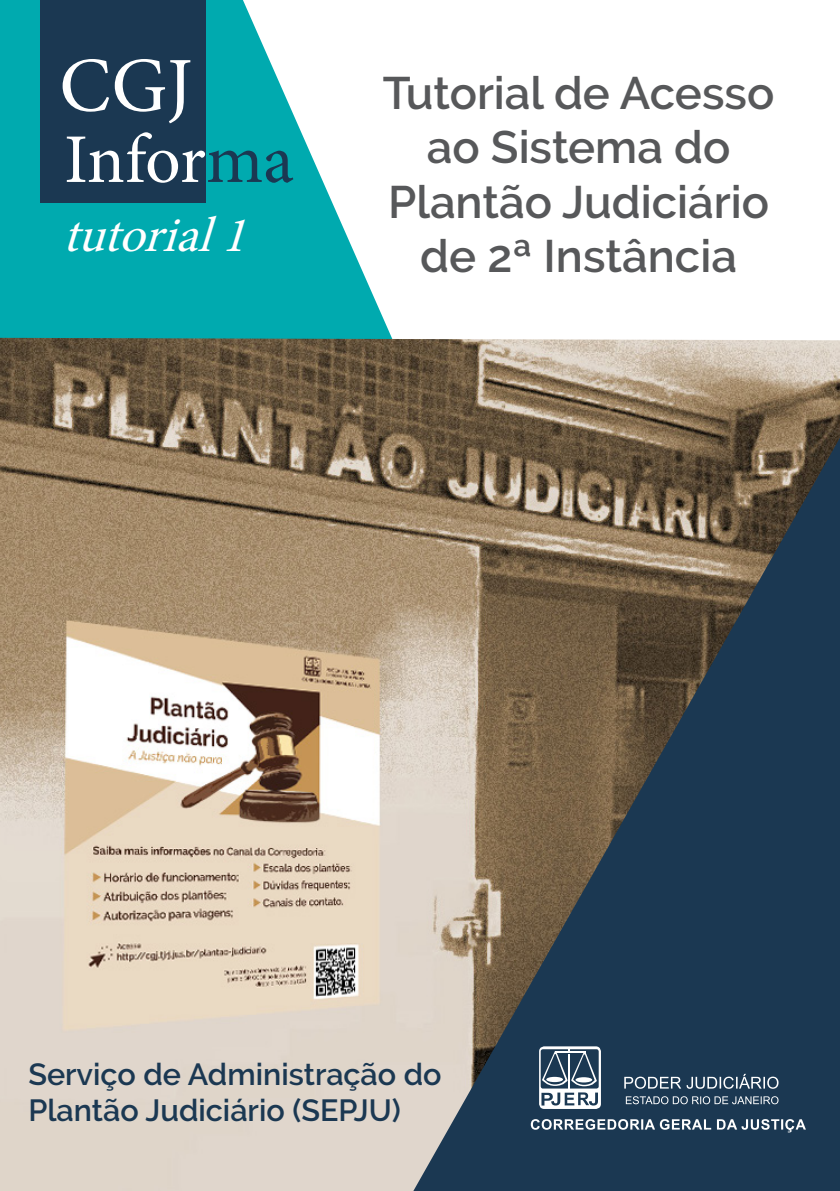
<style>
.page{position:relative;width:840px;height:1191px;background:#fff}
.page>*{position:absolute;margin:0;border:0;box-sizing:border-box;transform-origin:0 0}
.t1{font:77.6px "Minion Pro";color:#fff}
.t2{font:69.8px "Minion Pro";letter-spacing:-.005em;color:#fff}
.t3{font:italic 49.6px "Minion Pro";color:#fff}
.t4{font:600 45.4px "Raleway";color:#57585a}
.t5{font:600 30.6px "Raleway";color:#1b3852}
.s1{color:#1b3852}
</style>
<div class="page">
<svg style="left:0;top:0;width:392px;height:338px;fill:#00aaaf"></svg>
<div style="left:41px;top:0;width:165px;height:203px;background:#1b3852"></div>
<img style="left:0;top:338px;width:839px;height:853px">
<svg style="left:413px;top:437px;width:426px;height:754px;background:#555a5b"></svg>
<svg style="left:624px;top:1073px;width:154px;height:15px;background:#52687b"></svg>
<svg style="left:625px;top:1096px;width:153px;height:8px"></svg>
<svg style="left:530px;top:1119px;width:275px;height:13px"></svg>
<svg style="left:539px;top:1046px;width:61px;height:63px"></svg>
<hr style="left:568px;top:1053px;width:2px;height:35px;background:#fff">
<p class="t1" style="left:59px;top:34px;width:135px">CGJ</p>
<p class="t2" style="left:64px;top:113px;width:231px">Infor<span class="s1">ma</span></p>
<p class="t3" style="left:63px;top:202px;width:204px">tutorial1</p>
<p class="t4" style="left:382px;top:67px;width:393px">Tutorial de Acesso</p>
<p class="t4" style="left:426px;top:121px;width:305px">ao Sistema do</p>
<p class="t4" style="left:388px;top:176px;width:382px">Plantão Judiciário</p>
<p class="t4" style="left:420px;top:230px;width:318px">de 2ª Instância</p>
<p class="t5" style="left:28px;top:1056px;width:414px">Serviço de Administração do</p>
<p class="t5" style="left:28px;top:1092px;width:373px">Plantão Judiciário (SEPJU)</p>
</div>
